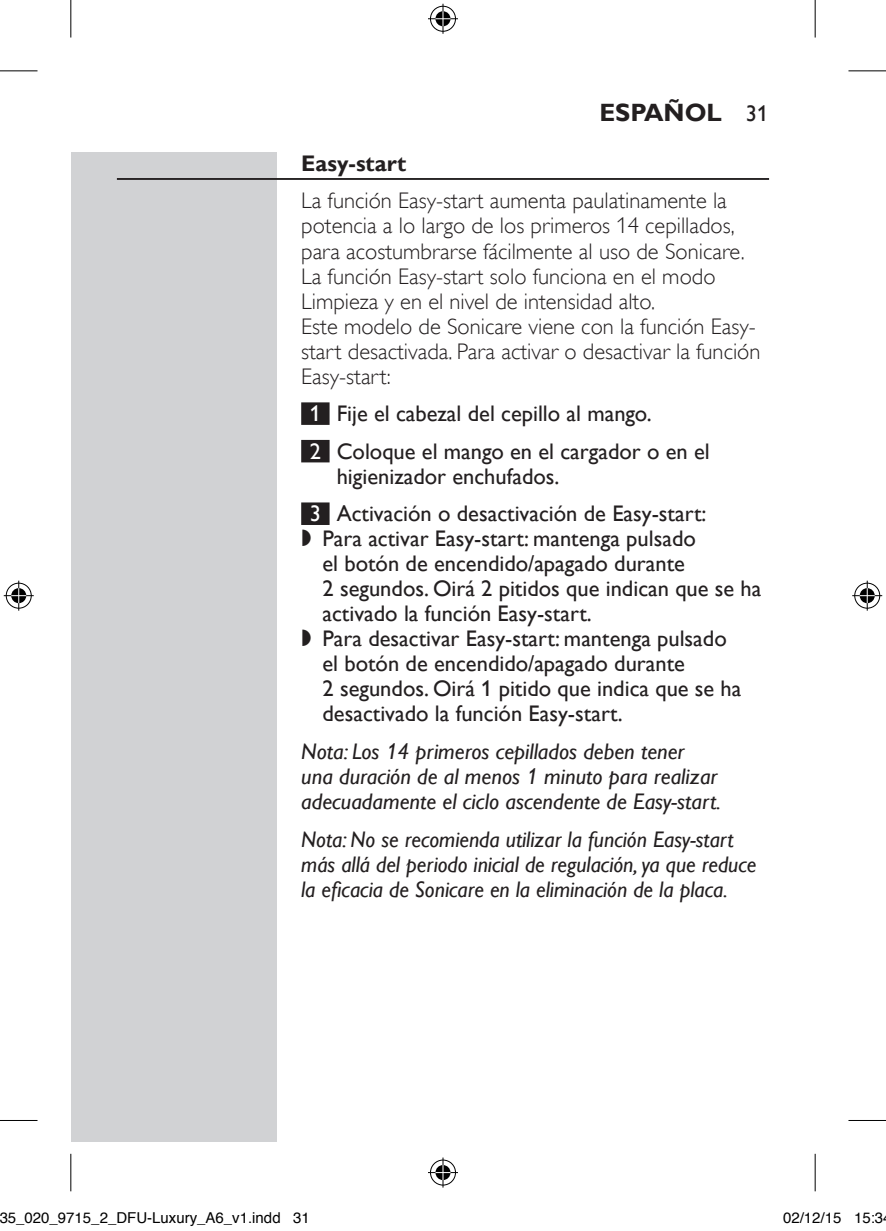
<style>
.page{position:relative;width:886px;height:1231px;background:#fff}
.page>*{position:absolute;margin:0;border:0;box-sizing:border-box;transform-origin:0 0}
.t1{font:700 25px "Gill Sans Alt One WGL";color:#231f20}
.t2{font:22.5px/37.5px "Gill Sans Alt One WGL";color:#231f20}
.t3{font:22.5px/25px "Gill Sans Alt One WGL Light";color:#231f20}
.t4{font:italic 22.5px/25px "Gill Sans Alt One WGL";color:#231f20}
.t5{font:700 22.5px "Gill Sans Alt One WGL";color:#231f20}
.t6{font:15px "Helvetica";color:#000}
.s1{font-weight:400;font-size:22.5px}
.s2{color:#fff}
.s3{font-family:"Philips Ll Font Plain"}
</style>
<div class="page">
<div style="left:71px;top:152px;width:205px;height:989px;background:#d1d2d4"></div>
<hr style="left:117px;top:178px;width:652px;height:2px;background:#231f20">
<div style="left:301px;top:402px;width:28px;height:23px;background:#231f20"></div>
<div style="left:301px;top:440px;width:28px;height:22px;background:#231f20"></div>
<div style="left:301px;top:502px;width:28px;height:23px;background:#231f20"></div>
<hr style="left:0;top:70px;width:38px;height:1px;background:#000">
<hr style="left:848px;top:70px;width:38px;height:1px;background:#000">
<hr style="left:0;top:1119px;width:38px;height:1px;background:#000">
<hr style="left:848px;top:1119px;width:38px;height:1px;background:#000">
<hr style="left:70px;top:0;width:1px;height:38px;background:#000">
<hr style="left:70px;top:1153px;width:1px;height:37px;background:#000">
<hr style="left:814px;top:0;width:1px;height:38px;background:#000">
<hr style="left:814px;top:1153px;width:1px;height:37px;background:#000">
<div style="left:429px;top:5px;width:28px;height:28px;border:3px solid #fff;border-radius:50%"></div>
<hr style="left:428px;top:17px;width:30px;height:3px;background:#fff">
<hr style="left:441px;top:4px;width:3px;height:30px;background:#fff">
<div style="left:434px;top:10px;width:18px;height:18px;border:3px solid #fff;border-radius:50%"></div>
<div style="left:430px;top:6px;width:26px;height:26px;border:1px solid #000;border-radius:50%"></div>
<hr style="left:428px;top:18px;width:30px;height:1px;background:#000">
<hr style="left:442px;top:4px;width:1px;height:30px;background:#000">
<svg style="left:435px;top:11px;width:15px;height:15px"></svg>
<div style="left:429px;top:1158px;width:28px;height:28px;border:3px solid #fff;border-radius:50%"></div>
<hr style="left:428px;top:1170px;width:30px;height:3px;background:#fff">
<hr style="left:441px;top:1157px;width:3px;height:30px;background:#fff">
<div style="left:434px;top:1163px;width:18px;height:18px;border:3px solid #fff;border-radius:50%"></div>
<div style="left:430px;top:1159px;width:26px;height:25px;border:1px solid #000;border-radius:50%"></div>
<hr style="left:428px;top:1171px;width:30px;height:1px;background:#000">
<hr style="left:442px;top:1157px;width:1px;height:30px;background:#000">
<svg style="left:435px;top:1164px;width:15px;height:15px"></svg>
<div style="left:5px;top:581px;width:28px;height:28px;border:3px solid #fff;border-radius:50%"></div>
<hr style="left:4px;top:594px;width:30px;height:3px;background:#fff">
<hr style="left:17px;top:580px;width:3px;height:30px;background:#fff">
<div style="left:10px;top:586px;width:18px;height:18px;border:3px solid #fff;border-radius:50%"></div>
<div style="left:6px;top:582px;width:26px;height:26px;border:1px solid #000;border-radius:50%"></div>
<hr style="left:4px;top:595px;width:30px;height:1px;background:#000">
<hr style="left:18px;top:580px;width:1px;height:30px;background:#000">
<svg style="left:11px;top:588px;width:15px;height:15px"></svg>
<div style="left:853px;top:581px;width:28px;height:28px;border:3px solid #fff;border-radius:50%"></div>
<hr style="left:852px;top:594px;width:30px;height:3px;background:#fff">
<svg style="left:865px;top:580px;width:4px;height:30px"></svg>
<div style="left:858px;top:586px;width:18px;height:18px;border:3px solid #fff;border-radius:50%"></div>
<div style="left:854px;top:582px;width:26px;height:26px;border:1px solid #000;border-radius:50%"></div>
<hr style="left:852px;top:595px;width:30px;height:1px;background:#000">
<hr style="left:867px;top:580px;width:1px;height:30px;background:#000">
<svg style="left:859px;top:588px;width:15px;height:15px"></svg>
<p class="t1" style="left:599px;top:95px;width:170px">ESPAÑOL <span class="s1">31</span></p>
<p class="t5" style="left:301px;top:148px;width:107px">Easy-start</p>
<p class="t3" style="left:301px;top:188px;width:461px">La función Easy-start aumenta paulatinamente la potencia a lo largo de los primeros 14 cepillados, para acostumbrarse fácilmente al uso de Sonicare.<br>La función Easy-start solo funciona en el modo Limpieza y en el nivel de intensidad alto.<br>Este modelo de Sonicare viene con la función Easy&shy;start desactivada. Para activar o desactivar la función Easy-start:</p>
<p class="t2" style="left:310px;top:394px;width:401px"><span class="s2">1</span> Fije el cabezal del cepillo al mango.<br><span class="s2">2</span> Coloque el mango en el cargador o en el</p>
<p class="t2" style="left:310px;top:457px;width:398px;text-indent:27px">higienizador enchufados.<br><span class="s2">3</span> Activación o desactivación de Easy-start:</p>
<p class="t2" style="left:301px;top:519px;width:396px"><span class="s3">,</span> Para activar Easy-start: mantenga pulsado</p>
<p class="t2" style="left:322px;top:544px;width:364px">el botón de encendido/apagado durante</p>
<p class="t2" style="left:322px;top:569px;width:440px">2 segundos. Oirá 2 pitidos que indican que se ha</p>
<p class="t2" style="left:322px;top:594px;width:271px">activado la función Easy-start.</p>
<p class="t2" style="left:301px;top:619px;width:427px"><span class="s3">,</span> Para desactivar Easy-start: mantenga pulsado</p>
<p class="t2" style="left:322px;top:644px;width:364px">el botón de encendido/apagado durante</p>
<p class="t2" style="left:322px;top:669px;width:420px">2 segundos. Oirá 1 pitido que indica que se ha</p>
<p class="t2" style="left:322px;top:694px;width:302px">desactivado la función Easy-start.</p>
<p class="t4" style="left:301px;top:738px;width:421px">Nota: Los 14 primeros cepillados deben tener una duración de al menos 1 minuto para realizar adecuadamente el ciclo ascendente de Easy-start.</p>
<p class="t4" style="left:301px;top:825px;width:457px">Nota: No se recomienda utilizar la función Easy-start más allá del periodo inicial de regulación, ya que reduce la eficacia de Sonicare en la eliminación de la placa.</p>
<p class="t6" style="left:0;top:1206px;width:312px">35_020_9715_2_DFU-Luxury_A6_v1.indd 31</p>
<p class="t6" style="left:783px;top:1206px;width:102px">02/12/15 15:3</p>
</div>
